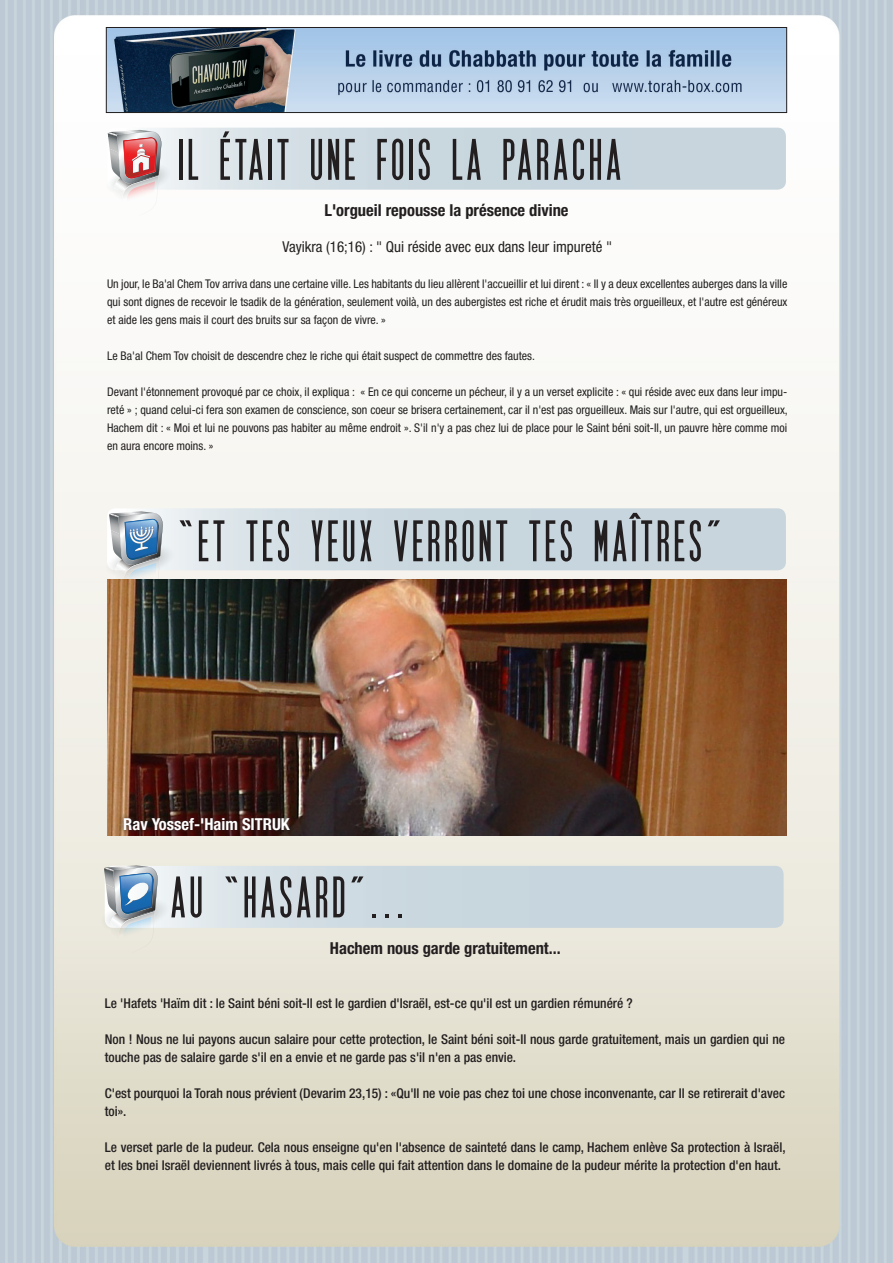
<style>
.page{position:relative;width:893px;height:1263px;background:#fff}
.page>*{position:absolute;margin:0;border:0;box-sizing:border-box;transform-origin:0 0}
.t1{font:700 60px "SF Movie Poster";letter-spacing:.075em;color:#231f20}
.titre_contenu{font:700 condensed 16.5px "Helvetica Neue LT Std";color:#231f20}
.t2{font:700 condensed 16.5px "Helvetica Neue LT Std";color:#fff}
.passouk{font:condensed 15px "Helvetica Neue LT Std";color:#231f20}
.au_hazard{font:500 condensed 13.5px/18px "Helvetica Neue LT Std";color:#231f20}
.iletaitunefois{font:condensed 12px/18px "Helvetica Neue LT Std";color:#231f20;text-align:justify}
</style>
<div class="page">
<img style="left:0;top:0;width:893px;height:1263px">
<svg style="left:96px;top:128px;width:690px;height:95px"></svg>
<svg style="left:90px;top:865px;width:694px;height:93px;background:#d5dcde"></svg>
<svg style="left:95px;top:508px;width:691px;height:96px;background:#d0dbe1"></svg>
<img style="left:107px;top:579px;width:680px;height:256px">
<div style="left:120px;top:814px;width:174px;height:20px;background:#231f20;opacity:.75"></div>
<img style="left:108px;top:29px;width:677px;height:82px">
<div style="left:106px;top:27px;width:681px;height:86px;border:1px solid #231f20"></div>
<p class="t1" style="left:178px;top:127px;width:444px">IL ÉTAIT UNE FOIS LA PARACHA</p>
<p class="titre_contenu" style="left:324px;top:200px;width:246px">L'orgueil repousse la présence divine</p>
<p class="passouk" style="left:282px;top:238px;width:331px">Vayikra (16;16) : " Qui réside avec eux dans leur impureté "</p>
<p class="iletaitunefois" style="left:107px;top:275px;width:682px">Un jour, le Ba'al Chem Tov arriva dans une certaine ville. Les habitants du lieu allèrent l'accueillir et lui dirent : « Il y a deux excellentes auberges dans la ville qui sont dignes de recevoir le tsadik de la génération, seulement voilà, un des aubergistes est riche et érudit mais très orgueilleux, et l'autre est généreux et aide les gens mais il court des bruits sur sa façon de vivre. »</p>
<p class="iletaitunefois" style="left:107px;top:347px;width:429px">Le Ba'al Chem Tov choisit de descendre chez le riche qui était suspect de commettre des fautes.</p>
<p class="iletaitunefois" style="left:107px;top:383px;width:682px">Devant l'étonnement provoqué par ce choix, il expliqua : « En ce qui concerne un pécheur, il y a un verset explicite : « qui réside avec eux dans leur impu&shy;reté » ; quand celui-ci fera son examen de conscience, son coeur se brisera certainement, car il n'est pas orgueilleux. Mais sur l'autre, qui est orgueilleux, Hachem dit : « Moi et lui ne pouvons pas habiter au même endroit ». S'il n'y a pas chez lui de place pour le Saint béni soit-Il, un pauvre hère comme moi en aura encore moins. »</p>
<p class="t1" style="left:178px;top:508px;width:545px">“ET TES YEUX VERRONT TES MAÎTRES”</p>
<p class="t2" style="left:123px;top:814px;width:168px">Rav Yossef-'Haim SITRUK</p>
<p class="t1" style="left:171px;top:864px;width:235px">AU “HASARD”...</p>
<p class="titre_contenu" style="left:330px;top:938px;width:232px">Hachem nous garde gratuitement...</p>
<p class="au_hazard" style="left:105px;top:994px;width:529px">Le 'Hafets 'Haïm dit : le Saint béni soit-Il est le gardien d'Israël, est-ce qu'il est un gardien rémunéré ?</p>
<p class="au_hazard" style="left:105px;top:1030px;width:682px">Non ! Nous ne lui payons aucun salaire pour cette protection, le Saint béni soit-Il nous garde gratuitement, mais un gardien qui ne touche pas de salaire garde s'il en a envie et ne garde pas s'il n'en a pas envie.</p>
<p class="au_hazard" style="left:105px;top:1084px;width:682px">C'est pourquoi la Torah nous prévient (Devarim 23,15) : «Qu'Il ne voie pas chez toi une chose inconvenante, car Il se retirerait d'avec toi».</p>
<p class="au_hazard" style="left:105px;top:1138px;width:682px">Le verset parle de la pudeur. Cela nous enseigne qu'en l'absence de sainteté dans le camp, Hachem enlève Sa protection à Israël, et les bnei Israël deviennent livrés à tous, mais celle qui fait attention dans le domaine de la pudeur mérite la protection d'en haut.</p>
</div>
